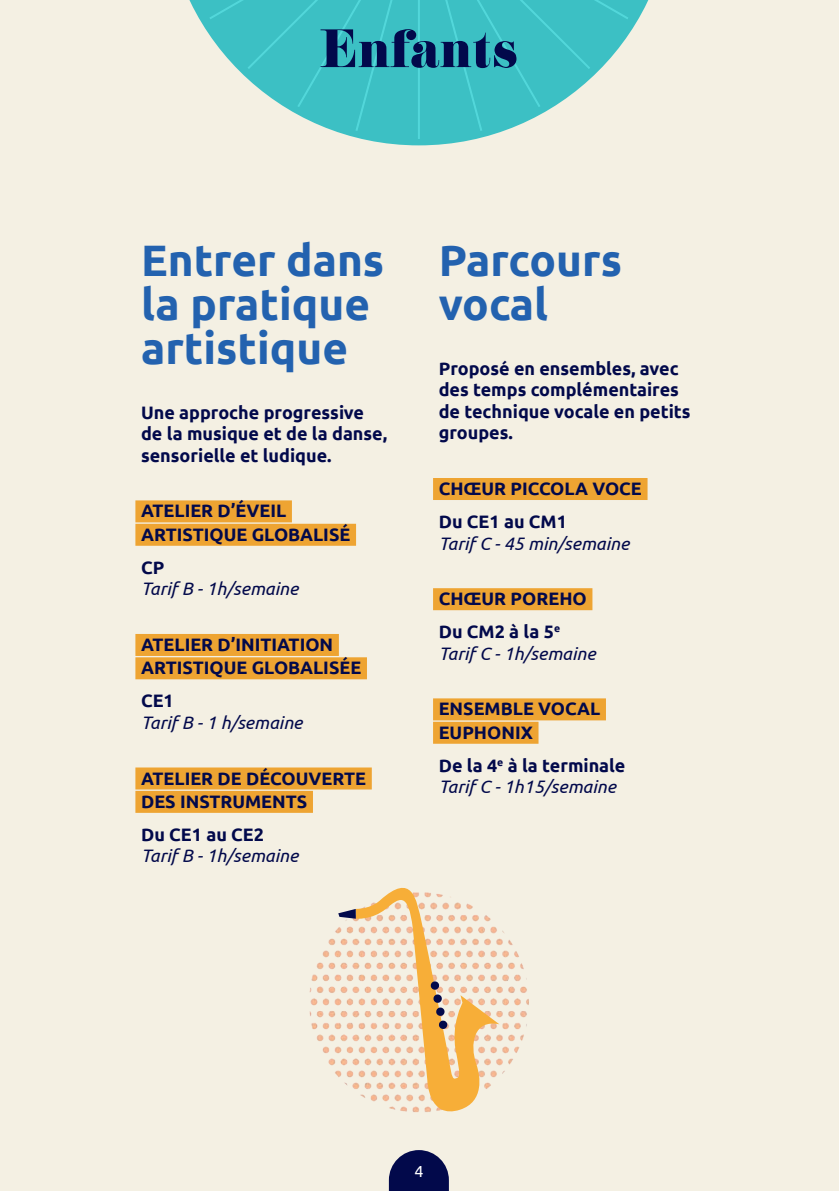
<style>
.page{position:relative;width:839px;height:1191px;background:#fff}
.page>*{position:absolute;margin:0;border:0;box-sizing:border-box;transform-origin:0 0}
.t1{font:56.4px "Didoni URWD";color:#02094b}
.t2{font:700 44px/44px "Ubuntu";color:#2362af}
.t3{font:700 18px/21.6px "Ubuntu";color:#02094b}
.t4{font:italic 18px/21.6px "Ubuntu";color:#02094b}
.t5{font:16px "Ubuntu";color:#fff}
.s1{font-weight:700;font-style:normal}
</style>
<div class="page">
<div style="left:0;top:0;width:838px;height:1191px;background:#f4f0e3"></div>
<svg style="left:389px;top:1150px;width:60px;height:41px;background:#282e63"></svg>
<svg style="left:372px;top:141px;width:94px;height:4px"></svg>
<svg style="left:189px;top:0;width:460px;height:141px"></svg>
<div style="left:135px;top:500px;width:157px;height:22px;background:#eea432"></div>
<div style="left:135px;top:524px;width:221px;height:22px;background:#eea432"></div>
<div style="left:135px;top:634px;width:204px;height:22px;background:#eea432"></div>
<div style="left:135px;top:657px;width:232px;height:22px;background:#eea432"></div>
<div style="left:135px;top:767px;width:237px;height:22px;background:#eea432"></div>
<div style="left:135px;top:791px;width:178px;height:22px;background:#eea432"></div>
<div style="left:433px;top:478px;width:215px;height:22px;background:#eea432"></div>
<div style="left:433px;top:588px;width:159px;height:22px;background:#eea432"></div>
<div style="left:433px;top:698px;width:173px;height:22px;background:#eea432"></div>
<div style="left:433px;top:721px;width:105px;height:22px;background:#eea432"></div>
<img style="left:309px;top:928px;width:220px;height:148px">
<svg style="left:338px;top:887px;width:161px;height:226px"></svg>
<h1 class="t1" style="left:319px;top:15px;width:200px">Enfants</h1>
<h2 class="t2" style="left:141px;top:238px;width:245px">Entrer dans la pratique artistique</h2>
<p class="t3" style="left:141px;top:401px;width:248px">Une approche progressive de la musique et de la danse, sensorielle et ludique.</p>
<p class="t3" style="left:141px;top:499px;width:211px;line-height:23.4px">ATELIER D’ÉVEIL<br>ARTISTIQUE GLOBALISÉ</p>
<p class="t3" style="left:141px;top:556px;width:25px">CP</p>
<p class="t4" style="left:141px;top:577px;width:159px">Tarif B - 1h/semaine</p>
<p class="t3" style="left:141px;top:632px;width:222px;line-height:23.4px">ATELIER D’INITIATION<br>ARTISTIQUE GLOBALISÉE</p>
<p class="t3" style="left:141px;top:690px;width:34px">CE1</p>
<p class="t4" style="left:141px;top:711px;width:163px">Tarif B - 1 h/semaine</p>
<p class="t3" style="left:141px;top:766px;width:227px;line-height:23.4px">ATELIER DE DÉCOUVERTE<br>DES INSTRUMENTS</p>
<p class="t3" style="left:141px;top:823px;width:124px">Du CE1 au CE2</p>
<p class="t4" style="left:141px;top:844px;width:159px">Tarif B - 1h/semaine</p>
<h2 class="t2" style="left:439px;top:238px;width:185px">Parcours vocal</h2>
<p class="t3" style="left:439px;top:357px;width:253px">Proposé en ensembles, avec des temps complémentaires de technique vocale en petits groupes.</p>
<p class="t3" style="left:439px;top:472px;width:205px;line-height:33px">CHŒUR PICCOLA VOCE<br>Du CE1 au CM1</p>
<p class="t4" style="left:439px;top:532px;width:192px">Tarif C - 45 min/semaine</p>
<p class="t3" style="left:439px;top:582px;width:150px;line-height:33px">CHŒUR POREHO<br>Du CM2 à la 5<sup>e</sup></p>
<p class="t4" style="left:439px;top:642px;width:159px">Tarif C - 1h/semaine</p>
<p class="t3" style="left:439px;top:697px;width:163px;line-height:23.4px">ENSEMBLE VOCAL<br>EUPHONIX</p>
<p class="t4" style="left:439px;top:754px;width:188px"><span class="s1">De la 4</span><sup>e</sup> <span class="s1">à la terminale<br></span>Tarif C - 1h15/semaine</p>
<p class="t5" style="left:414px;top:1161px;width:11px">4</p>
</div>
